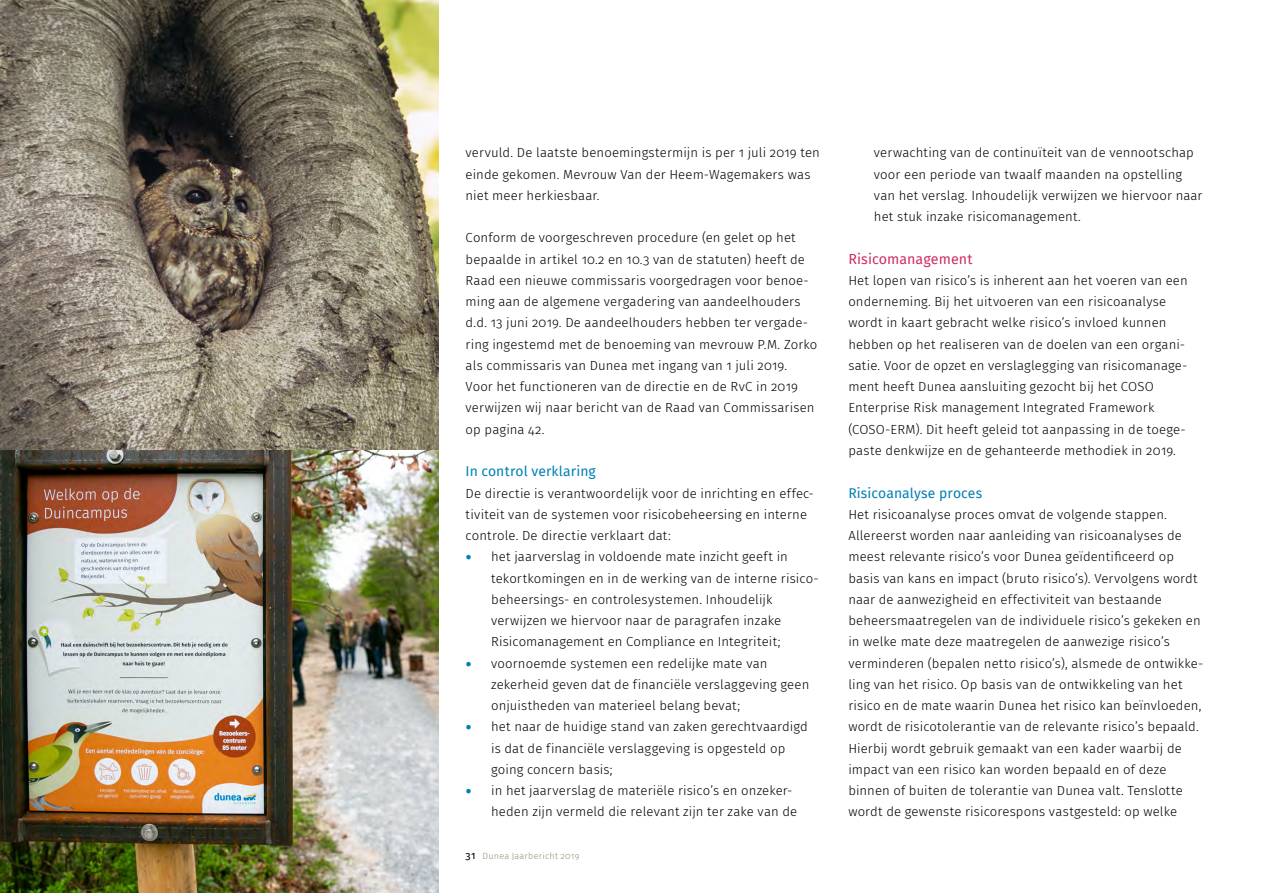
<style>
.page{position:relative;width:1263px;height:893px;background:#fff}
.page>*{position:absolute;margin:0;border:0;box-sizing:border-box;transform-origin:0 0}
._1_Tussenkop_B{font:14.25px "Fira Sans";letter-spacing:.005em;color:#cd2f62}
._1_Tussenkop_C{font:13.8px "Fira Sans";letter-spacing:.01em;color:#0080b5}
._1_Tekst_light{font:300 13.2px/21.3px "Fira Sans";letter-spacing:.01em;color:#000}
.t1{font:300 9px "Fira Sans";letter-spacing:.025em;color:#94907a}
.s1{font-weight:400;font-size:19.5px;color:#0080b5}
.s2{font-weight:400;font-size:10.5px;color:#000}
</style>
<div class="page">
<img style="left:0;top:0;width:438px;height:450px">
<img style="left:0;top:450px;width:438px;height:443px">
<p class="_1_Tekst_light" style="left:466px;top:142px;width:356px">vervuld. De laatste benoemingstermijn is per 1 juli 2019 ten einde gekomen. Mevrouw Van der Heem-Wagemakers was niet meer herkiesbaar.</p>
<p class="_1_Tekst_light" style="left:466px;top:227px;width:353px">Conform de voorgeschreven procedure (en gelet op het bepaalde in artikel 10.2 en 10.3 van de statuten) heeft de Raad een nieuwe commissaris voorgedragen voor benoe&shy;ming aan de algemene vergadering van aandeelhouders d.d. 13 juni 2019. De aandeelhouders hebben ter vergade&shy;ring ingestemd met de benoeming van mevrouw P.M. Zorko als commissaris van Dunea met ingang van 1 juli 2019.<br>Voor het functioneren van de directie en de RvC in 2019 verwijzen wij naar bericht van de Raad van Commissarisen op pagina 42.</p>
<p class="_1_Tussenkop_C" style="left:466px;top:461px;width:132px">In control verklaring</p>
<p class="_1_Tekst_light" style="left:466px;top:482px;width:349px">De directie is verantwoordelijk voor de inrichting en effec&shy;tiviteit van de systemen voor risicobeheersing en interne controle. De directie verklaart dat:</p>
<p class="_1_Tekst_light" style="left:491px;top:546px;width:329px;text-indent:-26px"><span class="s1">•</span> het jaarverslag in voldoende mate inzicht geeft in tekortkomingen en in de werking van de interne risico&shy;beheersings- en controlesystemen. Inhoudelijk verwijzen we hiervoor naar de paragrafen inzake Risicomanagement en Compliance en Integriteit;</p>
<p class="_1_Tekst_light" style="left:491px;top:652px;width:320px;text-indent:-26px"><span class="s1">•</span> voornoemde systemen een redelijke mate van zekerheid geven dat de financiële verslaggeving geen onjuistheden van materieel belang bevat;</p>
<p class="_1_Tekst_light" style="left:491px;top:716px;width:318px;text-indent:-26px"><span class="s1">•</span> het naar de huidige stand van zaken gerechtvaardigd is dat de financiële verslaggeving is opgesteld op going concern basis;</p>
<p class="_1_Tekst_light" style="left:491px;top:780px;width:308px;text-indent:-26px"><span class="s1">•</span> in het jaarverslag de materiële risico’s en onzeker&shy;heden zijn vermeld die relevant zijn ter zake van de</p>
<p class="t1" style="left:466px;top:849px;width:115px"><span class="s2">31</span> Dunea Jaarbericht 2019</p>
<p class="_1_Tekst_light" style="left:874px;top:142px;width:330px">verwachting van de continuïteit van de vennootschap voor een periode van twaalf maanden na opstelling van het verslag. Inhoudelijk verwijzen we hiervoor naar het stuk inzake risicomanagement.</p>
<p class="_1_Tussenkop_B" style="left:848px;top:248px;width:126px">Risicomanagement</p>
<p class="_1_Tekst_light" style="left:848px;top:270px;width:341px">Het lopen van risico’s is inherent aan het voeren van een onderneming. Bij het uitvoeren van een risicoanalyse wordt in kaart gebracht welke risico’s invloed kunnen hebben op het realiseren van de doelen van een organi&shy;satie. Voor de opzet en verslaglegging van risicomanage&shy;ment heeft Dunea aansluiting gezocht bij het COSO Enterprise Risk management Integrated Framework (COSO-ERM). Dit heeft geleid tot aanpassing in de toege&shy;paste denkwijze en de gehanteerde methodiek in 2019.</p>
<p class="_1_Tussenkop_C" style="left:848px;top:482px;width:135px">Risicoanalyse proces</p>
<p class="_1_Tekst_light" style="left:848px;top:503px;width:356px">Het risicoanalyse proces omvat de volgende stappen.<br>Allereerst worden naar aanleiding van risicoanalyses de meest relevante risico’s voor Dunea geïdentificeerd op basis van kans en impact (bruto risico’s). Vervolgens wordt naar de aanwezigheid en effectiviteit van bestaande beheersmaatregelen van de individuele risico’s gekeken en in welke mate deze maatregelen de aanwezige risico’s verminderen (bepalen netto risico’s), alsmede de ontwikke&shy;ling van het risico. Op basis van de ontwikkeling van het risico en de mate waarin Dunea het risico kan beïnvloeden, wordt de risicotolerantie van de relevante risico’s bepaald.<br>Hierbij wordt gebruik gemaakt van een kader waarbij de impact van een risico kan worden bepaald en of deze binnen of buiten de tolerantie van Dunea valt. Tenslotte wordt de gewenste risicorespons vastgesteld: op welke</p>
</div>
